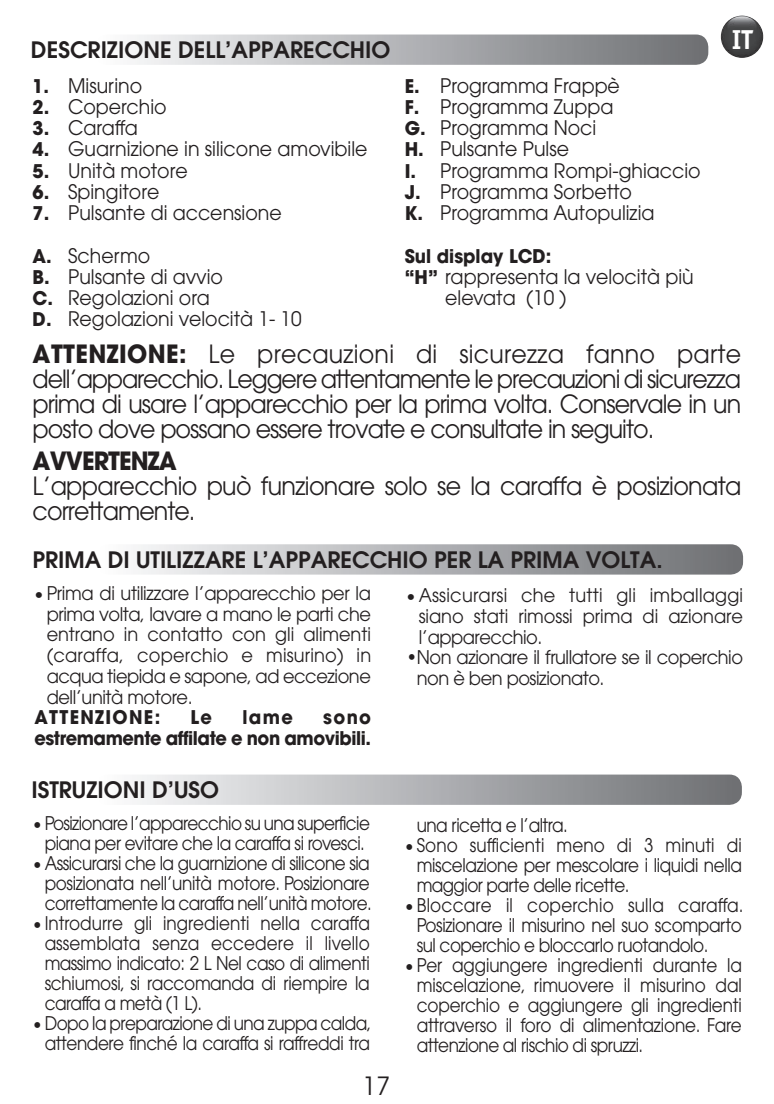
<style>
.page{position:relative;width:774px;height:1104px;background:#fff}
.page>*{position:absolute;margin:0;border:0;box-sizing:border-box;transform-origin:0 0}
.t1{font:700 27.5px "Officina Sans";color:#fff;scale:.95 1}
.t2{font:25px/25px "Avant Garde";letter-spacing:-.04em;color:#231f20;text-align:justify;scale:.95 1}
.t3{font:700 25px "Avant Garde";letter-spacing:-.04em;color:#231f20;scale:.95 1}
.t4{font:25px "Avant Garde";letter-spacing:-.04em;color:#231f20}
.t5{font:600 22.5px "Avant Garde";color:#231f20}
.t6{font:20px/21.2px "Avant Garde";color:#231f20;scale:.95 1}
.t7{font:18.75px/20px "Avant Garde";letter-spacing:-.025em;color:#231f20;text-align:justify;scale:.9 1}
.t8{font:18.75px/20.8px "Avant Garde";letter-spacing:-.025em;color:#231f20;text-align:justify;scale:.95 1}
.t9{font:700 18.75px/20.8px "Avant Garde";letter-spacing:-.025em;color:#231f20;text-align:right;scale:.95 1}
.t10{font:700 18.75px "Avant Garde";color:#231f20;scale:.95 1}
.t11{font:700 18.75px "Avant Garde";letter-spacing:.075em;color:#231f20;scale:.95 1}
.s1{font-weight:700;font-size:18.75px}
.s2{font-weight:700}
.s3{font-family:"FS Albert"}
</style>
<div class="page">
<img style="left:721px;top:16px;width:42px;height:42px;border-radius:21px">
<svg style="left:135px;top:35px;width:573px;height:30px;background:#afb0b3"></svg>
<svg style="left:138px;top:544px;width:605px;height:30px;background:#b0b1b4"></svg>
<svg style="left:137px;top:774px;width:605px;height:31px;background:#b1b2b4"></svg>
<p class="t5" style="left:31px;top:35px;width:361px">DESCRIZIONE DELL’APPARECCHIO</p>
<p class="t6" style="left:33px;top:75px;width:117px"><span class="s1">1.</span> Misurino</p>
<p class="t6" style="left:33px;top:96px;width:143px"><span class="s1">2.</span> Coperchio</p>
<p class="t6" style="left:33px;top:117px;width:112px"><span class="s1">3.</span> Caraffa</p>
<p class="t6" style="left:33px;top:138px;width:354px"><span class="s1">4.</span> Guarnizione in silicone amovibile</p>
<p class="t6" style="left:33px;top:160px;width:165px"><span class="s1">5.</span> Unità motore</p>
<p class="t6" style="left:33px;top:181px;width:135px"><span class="s1">6.</span> Spingitore</p>
<p class="t6" style="left:33px;top:191px;width:264px;line-height:42.5px"><span class="s1">7.</span> Pulsante di accensione<br><span class="s1">A.</span> Schermo</p>
<p class="t6" style="left:33px;top:266px;width:285px"><span class="s1">B.</span> Pulsante di avvio<br><span class="s1">C.</span> Regolazioni ora<br><span class="s1">D.</span> Regolazioni velocità 1- 10</p>
<p class="t6" style="left:405px;top:75px;width:313px"><span class="s1">E.</span> Programma Frappè<br><span class="s1">F.</span> Programma Zuppa<br><span class="s1">G.</span> Programma Noci<br><span class="s1">H.</span> Pulsante Pulse<br><span class="s1">I.</span> Programma Rompi-ghiaccio<br><span class="s1">J.</span> Programma Sorbetto<br><span class="s1">K.</span> Programma Autopulizia</p>
<p class="t10" style="left:405px;top:243px;width:156px">Sul display LCD:</p>
<p class="t6" style="left:445px;top:266px;width:263px;text-indent:-40px"><span class="s1">“H”</span> rappresenta la velocità più elevata (10 )</p>
<h1 class="t1" style="left:732px;top:22px;width:24px">IT</h1>
<p class="t2" style="left:33px;top:341px;width:747px"><span class="s2">ATTENZIONE:</span> Le precauzioni di sicurezza fanno parte dell’apparecchio. Leggere attentamente le precauzioni di sicurezza prima di usare l’apparecchio per la prima volta. Conservale in un posto dove possano essere trovate e consultate in seguito.</p>
<h2 class="t3" style="left:33px;top:445px;width:153px">AVVERTENZA</h2>
<h2 class="t2" style="left:33px;top:473px;width:748px">L’apparecchio può funzionare solo se la caraffa è posizionata correttamente.</h2>
<p class="t5" style="left:33px;top:545px;width:632px">PRIMA DI UTILIZZARE L’APPARECCHIO PER LA PRIMA VOLTA.</p>
<p class="t8" style="left:47px;top:583px;width:343px;text-indent:-12px"><span class="s3">•</span> Prima di utilizzare l’apparecchio per la prima volta, lavare a mano le parti che entrano in contatto con gli alimenti (caraffa, coperchio e misurino) in acqua tiepida e sapone, ad eccezione dell’unità motore.</p>
<p class="t11" style="left:34px;top:705px;width:134px">ATTENZIONE:</p>
<p class="t9" style="left:191px;top:707px;width:24px">Le</p>
<p class="t9" style="left:242px;top:707px;width:55px">lame</p>
<p class="t8" style="left:419px;top:585px;width:343px;text-indent:-12px"><span class="s3">•</span> Assicurarsi che tutti gli imballaggi siano stati rimossi prima di azionare l’apparecchio.</p>
<p class="t8" style="left:417px;top:647px;width:345px;text-indent:-10px">•Non azionare il frullatore se il coperchio non è ben posizionato.</p>
<p class="t9" style="left:34px;top:707px;width:356px">sono<br>estremamente affilate e non amovibili.</p>
<p class="t5" style="left:31px;top:775px;width:189px">ISTRUZIONI D’USO</p>
<p class="t7" style="left:33px;top:813px;width:376px;text-align:center"><span class="s3">•</span> Posizionare l’apparecchio su una superficie piana per evitare che la caraffa si rovesci.</p>
<p class="t7" style="left:45px;top:853px;width:365px;text-indent:-12px"><span class="s3">•</span> Assicurarsi che la guarnizione di silicone sia posizionata nell’unità motore. Posizionare correttamente la caraffa nell’unità motore.</p>
<p class="t7" style="left:45px;top:913px;width:363px;text-indent:-12px"><span class="s3">•</span> Introdurre gli ingredienti nella caraffa assemblata senza eccedere il livello massimo indicato: 2 L Nel caso di alimenti schiumosi, si raccomanda di riempire la caraffa a metà (1 L).</p>
<p class="t7" style="left:33px;top:1013px;width:377px;text-align:center"><span class="s3">•</span> Dopo la preparazione di una zuppa calda, attendere finché la caraffa si raffreddi tra</p>
<h2 class="t4" style="left:363px;top:1071px;width:29px">17</h2>
<p class="t7" style="left:417px;top:815px;width:169px">una ricetta e l’altra.</p>
<p class="t7" style="left:417px;top:835px;width:363px;text-indent:-12px"><span class="s3">•</span> Sono sufficienti meno di 3 minuti di miscelazione per mescolare i liquidi nella maggior parte delle ricette.</p>
<p class="t7" style="left:417px;top:895px;width:365px;text-indent:-12px"><span class="s3">•</span> Bloccare il coperchio sulla caraffa.<br>Posizionare il misurino nel suo scomparto sul coperchio e bloccarlo ruotandolo.</p>
<p class="t7" style="left:417px;top:955px;width:363px;text-indent:-12px"><span class="s3">•</span> Per aggiungere ingredienti durante la miscelazione, rimuovere il misurino dal coperchio e aggiungere gli ingredienti attraverso il foro di alimentazione. Fare attenzione al rischio di spruzzi.</p>
</div>
